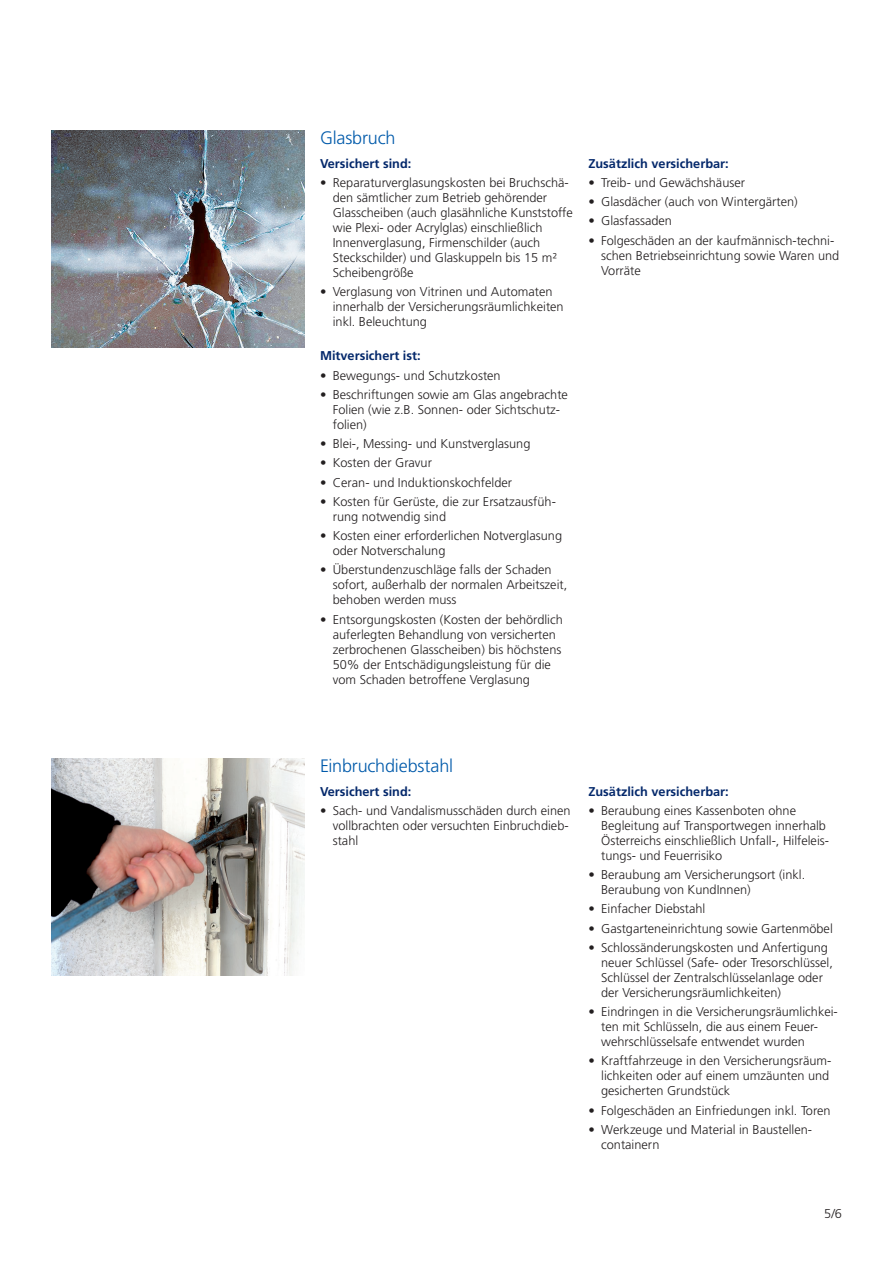
<style>
.page{position:relative;width:893px;height:1263px;background:#fff}
.page>*{position:absolute;margin:0;border:0;box-sizing:border-box;transform-origin:0 0}
.t1{font:300 18px "Frutiger";letter-spacing:-.01em;color:#015aaa}
.t2{font:300 12.75px/15px "Frutiger";color:#231f20}
.t3{font:700 12.75px "Frutiger";color:#04286b}
</style>
<div class="page">
<img style="left:51px;top:130px;width:254px;height:218px">
<img style="left:51px;top:758px;width:254px;height:218px">
<h1 class="t1" style="left:320px;top:128px;width:77px">Glasbruch</h1>
<p class="t3" style="left:320px;top:156px;width:93px">Versichert sind:</p>
<p class="t2" style="left:333px;top:175px;width:241px;text-indent:-13px">• Reparaturverglasungskosten bei Bruchschä&shy;den sämtlicher zum Betrieb gehörender Glasscheiben (auch glasähnliche Kunststoffe wie Plexi- oder Acrylglas) einschließlich Innenverglasung, Firmenschilder (auch Steckschilder) und Glaskuppeln bis 15 m²<br>Scheibengröße</p>
<p class="t2" style="left:333px;top:284px;width:232px;text-indent:-13px">• Verglasung von Vitrinen und Automaten innerhalb der Versicherungsräumlichkeiten inkl. Beleuchtung</p>
<p class="t3" style="left:320px;top:348px;width:102px">Mitversichert ist:</p>
<p class="t2" style="left:320px;top:368px;width:182px">• Bewegungs- und Schutzkosten</p>
<p class="t2" style="left:333px;top:387px;width:237px;text-indent:-13px">• Beschriftungen sowie am Glas angebrachte<br>Folien (wie z.B. Sonnen- oder Sichtschutz&shy;folien)</p>
<p class="t2" style="left:320px;top:436px;width:212px">• Blei-, Messing- und Kunstverglasung</p>
<p class="t2" style="left:320px;top:455px;width:113px">• Kosten der Gravur</p>
<p class="t2" style="left:320px;top:475px;width:194px">• Ceran- und Induktionskochfelder</p>
<p class="t2" style="left:333px;top:494px;width:225px;text-indent:-13px">• Kosten für Gerüste, die zur Ersatzausfüh&shy;rung notwendig sind</p>
<p class="t2" style="left:333px;top:528px;width:231px;text-indent:-13px">• Kosten einer erforderlichen Notverglasung oder Notverschalung</p>
<p class="t2" style="left:333px;top:562px;width:236px;text-indent:-13px">• Überstundenzuschläge falls der Schaden sofort, außerhalb der normalen Arbeitszeit, behoben werden muss</p>
<p class="t2" style="left:333px;top:612px;width:232px;text-indent:-13px">• Entsorgungskosten (Kosten der behördlich auferlegten Behandlung von versicherten zerbrochenen Glasscheiben) bis höchstens 50% der Entschädigungsleistung für die vom Schaden betroffene Verglasung</p>
<p class="t3" style="left:588px;top:156px;width:142px">Zusätzlich versicherbar:</p>
<p class="t2" style="left:588px;top:175px;width:158px">• Treib- und Gewächshäuser</p>
<p class="t2" style="left:588px;top:194px;width:211px">• Glasdächer (auch von Wintergärten)</p>
<p class="t2" style="left:588px;top:213px;width:85px">• Glasfassaden</p>
<p class="t2" style="left:601px;top:233px;width:240px;text-indent:-13px">• Folgeschäden an der kaufmännisch-techni&shy;schen Betriebseinrichtung sowie Waren und<br>Vorräte</p>
<h1 class="t1" style="left:320px;top:756px;width:135px">Einbruchdiebstahl</h1>
<p class="t3" style="left:320px;top:784px;width:93px">Versichert sind:</p>
<p class="t2" style="left:333px;top:803px;width:239px;text-indent:-13px">• Sach- und Vandalismusschäden durch einen vollbrachten oder versuchten Einbruchdieb&shy;stahl</p>
<p class="t3" style="left:588px;top:784px;width:142px">Zusätzlich versicherbar:</p>
<p class="t2" style="left:601px;top:803px;width:229px;text-indent:-13px">• Beraubung eines Kassenboten ohne Begleitung auf Transportwegen innerhalb Österreichs einschließlich Unfall-, Hilfeleis&shy;tungs- und Feuerrisiko</p>
<p class="t2" style="left:601px;top:867px;width:206px;text-indent:-13px">• Beraubung am Versicherungsort (inkl.<br>Beraubung von KundInnen)</p>
<p class="t2" style="left:588px;top:901px;width:118px">• Einfacher Diebstahl</p>
<p class="t2" style="left:588px;top:921px;width:246px">• Gastgarteneinrichtung sowie Gartenmöbel</p>
<p class="t2" style="left:601px;top:940px;width:233px;text-indent:-13px">• Schlossänderungskosten und Anfertigung neuer Schlüssel (Safe- oder Tresorschlüssel, Schlüssel der Zentralschlüsselanlage oder der Versicherungsräumlichkeiten)</p>
<p class="t2" style="left:601px;top:1004px;width:238px;text-indent:-13px">• Eindringen in die Versicherungsräumlichkei&shy;ten mit Schlüsseln, die aus einem Feuer&shy;wehrschlüsselsafe entwendet wurden</p>
<p class="t2" style="left:601px;top:1053px;width:232px;text-indent:-13px">• Kraftfahrzeuge in den Versicherungsräum&shy;lichkeiten oder auf einem umzäunten und gesicherten Grundstück</p>
<p class="t2" style="left:588px;top:1103px;width:244px">• Folgeschäden an Einfriedungen inkl. Toren</p>
<p class="t2" style="left:601px;top:1122px;width:212px;text-indent:-13px">• Werkzeuge und Material in Baustellen&shy;containern</p>
<p class="t2" style="left:824px;top:1206px;width:19px">5/6</p>
</div>
